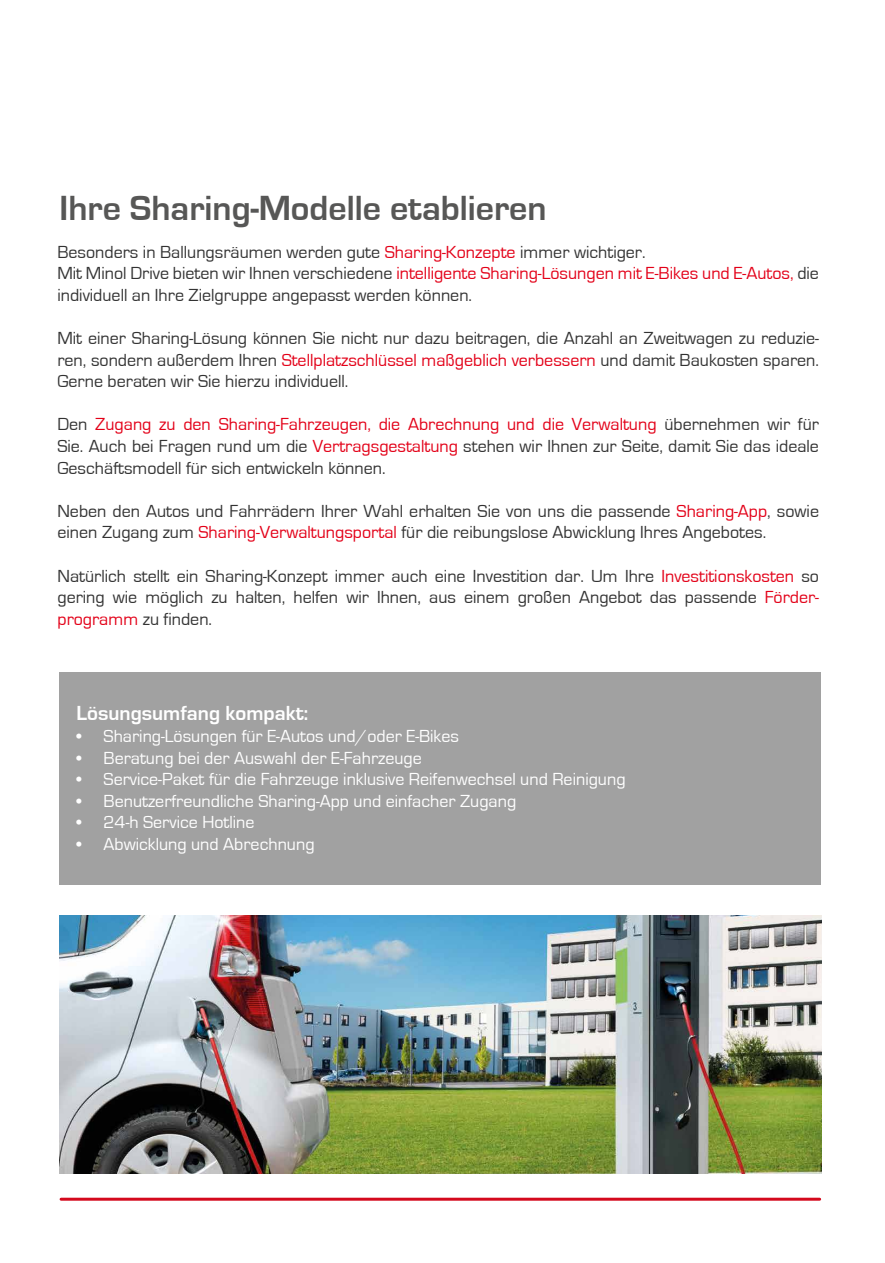
<style>
.page{position:relative;width:885px;height:1263px;background:#fff}
.page>*{position:absolute;margin:0;border:0;box-sizing:border-box;transform-origin:0 0}
.t1{font:700 36px "Eurostile";color:#575756}
.t2{font:700 21px "Eurostile";color:#fff}
.t3{font:18px/21.6px "Eurostile";color:#333;text-align:justify}
.t4{font:18px "Eurostile";color:#fff}
.s1{color:#e30018}
</style>
<div class="page">
<hr style="left:61px;top:1198px;width:758px;height:3px;background:#d4091d">
<img style="left:60px;top:916px;width:761px;height:258px">
<div style="left:60px;top:672px;width:761px;height:212px;background:#a1a1a1"></div>
<h1 class="t1" style="left:60px;top:188px;width:488px">Ihre Sharing-Modelle etablieren</h1>
<p class="t3" style="left:57px;top:241px;width:763px;text-align:left">Besonders in Ballungsräumen werden gute <span class="s1">Sharing-Konzepte</span> immer wichtiger.<br>Mit Minol Drive bieten wir Ihnen verschiedene <span class="s1">intelligente Sharing-Lösungen mit E-Bikes und E-Autos,</span> die individuell an Ihre Zielgruppe angepasst werden können.</p>
<p class="t3" style="left:57px;top:328px;width:763px">Mit einer Sharing-Lösung können Sie nicht nur dazu beitragen, die Anzahl an Zweitwagen zu reduzie&shy;ren, sondern außerdem Ihren <span class="s1">Stellplatzschlüssel maßgeblich verbessern</span> und damit Baukosten sparen.<br>Gerne beraten wir Sie hierzu individuell.</p>
<p class="t3" style="left:57px;top:414px;width:763px">Den <span class="s1">Zugang zu den Sharing-Fahrzeugen, die Abrechnung und die Verwaltung</span> übernehmen wir für Sie. Auch bei Fragen rund um die <span class="s1">Vertragsgestaltung</span> stehen wir Ihnen zur Seite, damit Sie das ideale Geschäftsmodell für sich entwickeln können.</p>
<p class="t3" style="left:57px;top:500px;width:763px">Neben den Autos und Fahrrädern Ihrer Wahl erhalten Sie von uns die passende <span class="s1">Sharing-App</span>, sowie einen Zugang zum <span class="s1">Sharing-Verwaltungsportal</span> für die reibungslose Abwicklung Ihres Angebotes.</p>
<p class="t3" style="left:57px;top:565px;width:763px">Natürlich stellt ein Sharing-Konzept immer auch eine Investition dar. Um Ihre <span class="s1">Investitionskosten</span> so gering wie möglich zu halten, helfen wir Ihnen, aus einem großen Angebot das passende <span class="s1">Förder&shy;programm</span> zu finden.</p>
<p class="t2" style="left:77px;top:702px;width:233px">Lösungsumfang kompakt:</p>
<p class="t4" style="left:77px;top:726px;width:384px">• Sharing-Lösungen für E-Autos und/oder E-Bikes</p>
<p class="t4" style="left:77px;top:748px;width:347px">• Beratung bei der Auswahl der E-Fahrzeuge</p>
<p class="t4" style="left:77px;top:770px;width:550px">• Service-Paket für die Fahrzeuge inklusive Reifenwechsel und Reinigung</p>
<p class="t4" style="left:77px;top:791px;width:441px">• Benutzerfreundliche Sharing-App und einfacher Zugang</p>
<p class="t4" style="left:77px;top:813px;width:179px">• 24-h Service Hotline</p>
<p class="t4" style="left:77px;top:834px;width:239px">• Abwicklung und Abrechnung</p>
</div>
